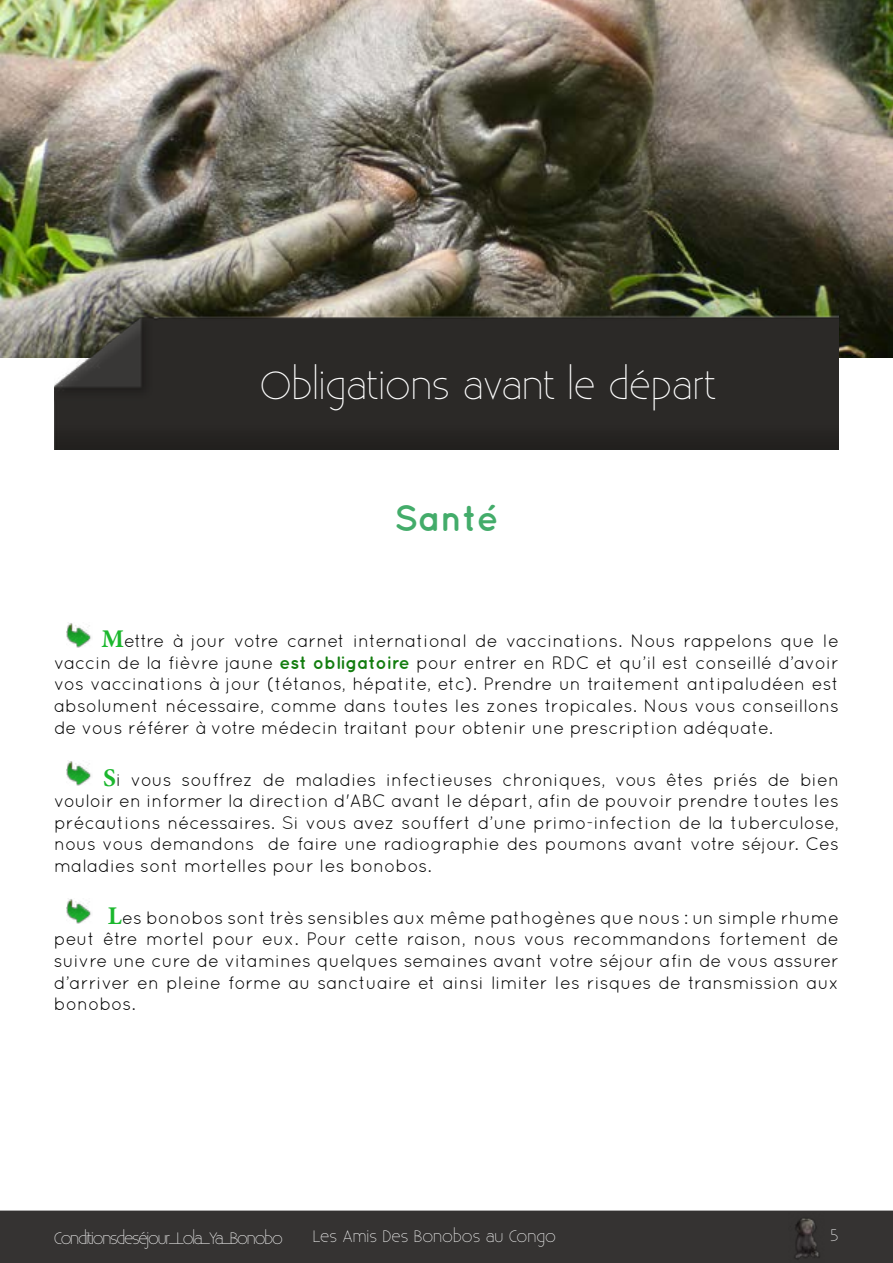
<style>
.page{position:relative;width:893px;height:1263px;background:#fff}
.page>*{position:absolute;margin:0;border:0;box-sizing:border-box;transform-origin:0 0}
.t1{font:300 39px "Existence";color:#fff}
.t2{font:700 36px "Quicksand";color:#43ac6a}
.t3{font:18px/21.6px "Quicksand";color:#000;text-align:justify}
.t4{font:300 16.5px "Existence";letter-spacing:-.07em;color:#fff}
.t5{font:300 16.5px "Existence";color:#fff}
.s1{font-family:"Minion Pro";font-weight:700;font-size:25.5px;color:#1bb72d}
.s2{font-weight:700;color:#137d0f}
</style>
<div class="page">
<div style="left:0;top:1210px;width:893px;height:53px;background:#353332"></div>
<img style="left:0;top:0;width:893px;height:357px">
<img style="left:67px;top:622px;width:24px;height:25px">
<img style="left:67px;top:761px;width:24px;height:24px">
<img style="left:67px;top:899px;width:24px;height:25px">
<img style="left:54px;top:309px;width:785px;height:140px">
<img style="left:788px;top:1213px;width:36px;height:50px">
<h1 class="t1" style="left:260px;top:364px;width:458px">Obligations avant le départ</h1>
<h2 class="t2" style="left:394px;top:497px;width:106px">Santé</h2>
<p class="t3" style="left:54px;top:630px;width:786px;text-indent:47px"><span class="s1">M</span>ettre à jour votre carnet international de vaccinations. Nous rappelons que le vaccin de la fièvre jaune <span class="s2">est obligatoire</span> pour entrer en RDC et qu’il est conseillé d’avoir vos vaccinations à jour (tétanos, hépatite, etc). Prendre un traitement antipaludéen est absolument nécessaire, comme dans toutes les zones tropicales. Nous vous conseillons de vous référer à votre médecin traitant pour obtenir une prescription adéquate.</p>
<p class="t3" style="left:54px;top:768px;width:786px;text-indent:49px"><span class="s1">S</span>i vous souffrez de maladies infectieuses chroniques, vous êtes priés de bien vouloir en informer la direction d'ABC avant le départ, afin de pouvoir prendre toutes les précautions nécessaires. Si vous avez souffert d’une primo-infection de la tuberculose, nous vous demandons de faire une radiographie des poumons avant votre séjour. Ces maladies sont mortelles pour les bonobos.</p>
<p class="t3" style="left:54px;top:906px;width:786px;text-indent:54px"><span class="s1">L</span>es bonobos sont très sensibles aux même pathogènes que nous : un simple rhume peut être mortel pour eux. Pour cette raison, nous vous recommandons fortement de suivre une cure de vitamines quelques semaines avant votre séjour afin de vous assurer d’arriver en pleine forme au sanctuaire et ainsi limiter les risques de transmission aux bonobos.</p>
<p class="t4" style="left:54px;top:1229px;width:230px">Conditions de séjour_Lola_Ya_Bonobo</p>
<p class="t5" style="left:313px;top:1227px;width:245px">Les Amis Des Bonobos au Congo</p>
<p class="t4" style="left:830px;top:1226px;width:10px">5</p>
</div>
